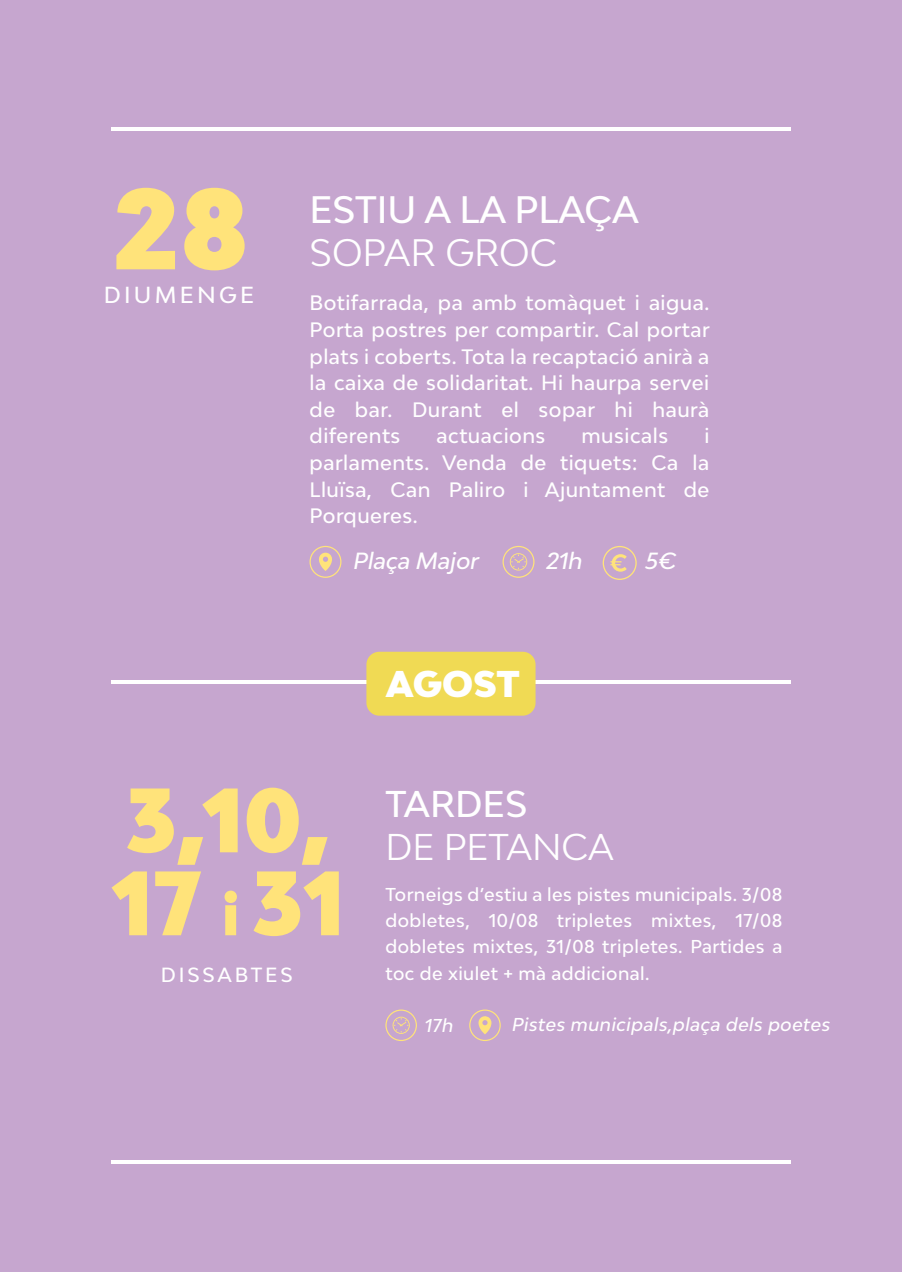
<style>
.page{position:relative;width:902px;height:1272px;background:#fff}
.page>*{position:absolute;margin:0;border:0;box-sizing:border-box;transform-origin:0 0}
.t1{font:900 108.6px "Bw Modelica";color:#ffe37a}
.t2{font:900 86.1px/82.8px "Bw Modelica";color:#ffe37a}
.t3{font:500 36.3px "Bw Modelica";color:#fff}
.t4{font:36.3px "Bw Modelica";color:#fff}
.t5{font:35.1px "Bw Modelica";color:#fff}
.t6{font:500 35.1px "Bw Modelica";color:#fff}
.t7{font:900 35.1px "Bw Modelica";letter-spacing:-.01em;color:#fff}
.t8{font:italic 500 22.2px "Bw Modelica";color:#fff}
.t9{font:500 21.9px "Bw Modelica";letter-spacing:.15em;color:#fff}
.t10{font:500 19.8px/26.7px "Bw Modelica";letter-spacing:.025em;color:#fff;text-align:justify}
.t11{font:500 19.5px "Bw Modelica";letter-spacing:.15em;color:#fff}
.t12{font:500 17.7px/26.4px "Bw Modelica";letter-spacing:.025em;color:#fff;text-align:justify}
.t13{font:italic 500 17.7px "Bw Modelica";letter-spacing:.025em;color:#fff}
.s1{font-size:54.6px}
</style>
<div class="page">
<div style="left:0;top:0;width:901px;height:1271px;background:#c6a6cf"></div>
<svg style="left:469px;top:1009px;width:31px;height:32px"></svg>
<svg style="left:385px;top:1009px;width:32px;height:32px"></svg>
<hr style="left:111px;top:680px;width:679px;height:3px;background:#fff">
<div style="left:366px;top:651px;width:169px;height:64px;background:#f0da54;border-radius:13px"></div>
<hr style="left:111px;top:1160px;width:679px;height:3px;background:#fff">
<hr style="left:111px;top:127px;width:679px;height:4px;background:#fff">
<svg style="left:502px;top:546px;width:32px;height:32px"></svg>
<svg style="left:309px;top:546px;width:32px;height:32px"></svg>
<svg style="left:602px;top:546px;width:34px;height:34px"></svg>
<h1 class="t1" style="left:112px;top:158px;width:138px">28</h1>
<p class="t9" style="left:104px;top:281px;width:152px">DIUMENGE</p>
<h3 class="t3" style="left:309px;top:186px;width:331px">ESTIU A LA PLAÇA</h3>
<h3 class="t4" style="left:309px;top:229px;width:249px">SOPAR GROC</h3>
<p class="t10" style="left:309px;top:289px;width:402px">Botifarrada, pa amb tomàquet i aigua.<br>Porta postres per compartir. Cal portar plats i coberts. Tota la recaptació anirà a la caixa de solidaritat. Hi haurpa servei de bar. Durant el sopar hi haurà diferents</p>
<p class="t10" style="left:436px;top:422px;width:110px">actuacions</p>
<p class="t10" style="left:581px;top:422px;width:88px">musicals</p>
<p class="t10" style="left:309px;top:422px;width:401px;text-indent:395px">i parlaments. Venda de tiquets: Ca la Lluïsa, Can Paliro i Ajuntament de Porqueres.</p>
<p class="t8" style="left:353px;top:546px;width:127px">Plaça Major</p>
<p class="t8" style="left:546px;top:546px;width:38px">21h</p>
<p class="t8" style="left:645px;top:546px;width:33px">5€</p>
<h3 class="t7" style="left:386px;top:661px;width:135px">AGOST</h3>
<h2 class="t2" style="left:112px;top:776px;width:235px">3,10,<br>17 <span class="s1">i</span> 31</h2>
<p class="t11" style="left:161px;top:961px;width:133px">DISSABTES</p>
<h3 class="t6" style="left:385px;top:781px;width:143px">TARDES</h3>
<h3 class="t5" style="left:385px;top:824px;width:230px">DE PETANCA</h3>
<p class="t12" style="left:385px;top:880px;width:398px">Torneigs d’estiu a les pistes municipals. 3/08 dobletes, 10/08 tripletes mixtes, 17/08 dobletes mixtes, 31/08 tripletes. Partides a toc de xiulet + mà addicional.</p>
<p class="t13" style="left:424px;top:1013px;width:30px">17h</p>
<p class="t13" style="left:512px;top:1012px;width:319px">Pistes municipals,plaça dels poetes</p>
</div>
